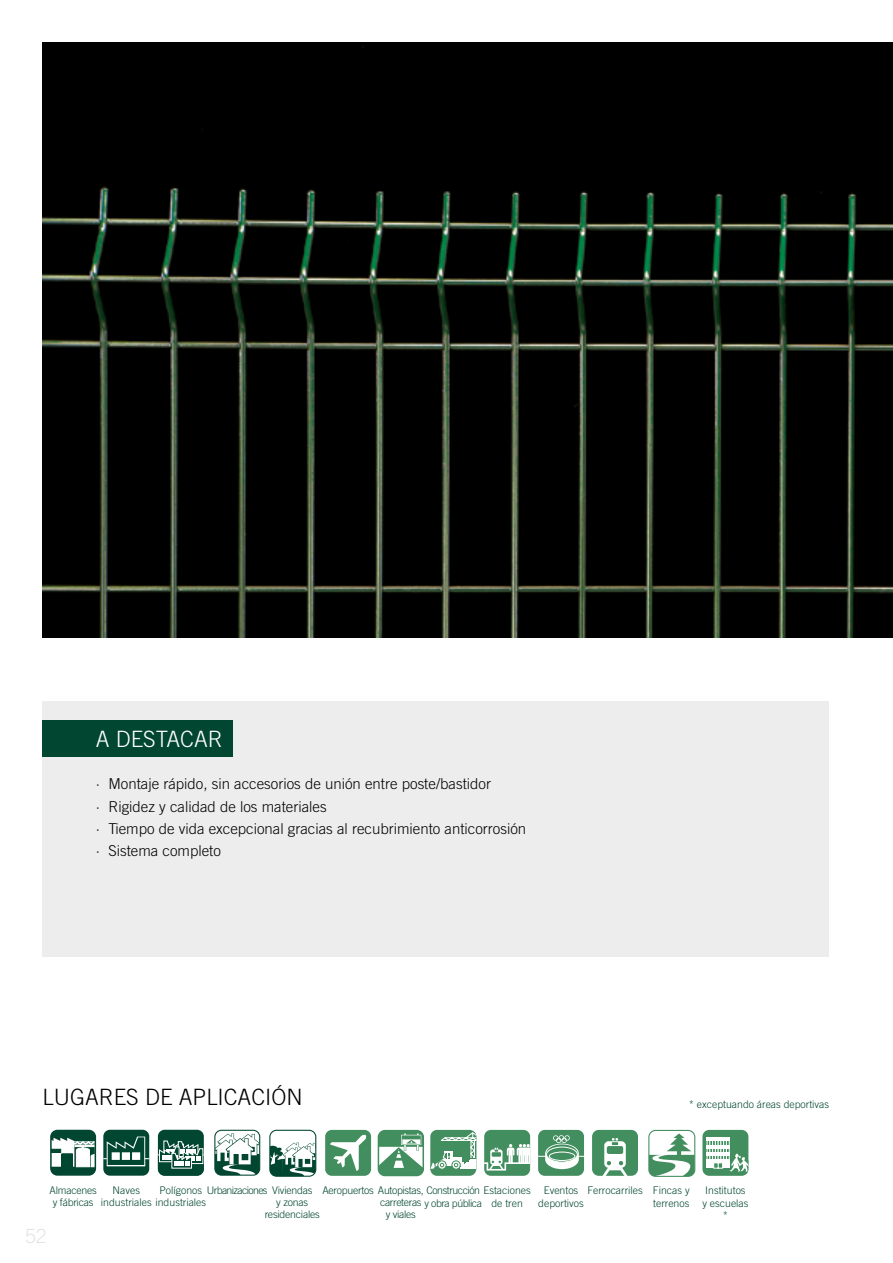
<style>
.page{position:relative;width:893px;height:1263px;background:#fff}
.page>*{position:absolute;margin:0;border:0;box-sizing:border-box;transform-origin:0 0}
.t1{font:300 22.5px "Trade Gothic";color:#000}
.t2{font:300 22.5px "Trade Gothic";color:#fff}
.t3{font:300 19.5px "Trade Gothic";color:#e3e3e3}
.t4{font:300 15px/22.2px "Trade Gothic";color:#000}
.t5{font:300 10.5px/12.6px "Trade Gothic";color:#004630;text-align:center}
.t6{font:300 10.5px "Trade Gothic";letter-spacing:-.03em;color:#004630}
.t7{font:300 10.5px/12.6px "Trade Gothic";letter-spacing:-.02em;color:#004630;text-align:center}
.t8{font:300 10.5px "Trade Gothic";letter-spacing:-.06em;color:#004630}
.t9{font:300 10.5px "Trade Gothic";letter-spacing:-.035em;color:#004630}
</style>
<div class="page">
<div style="left:43px;top:702px;width:786px;height:255px;background:#ededed"></div>
<div style="left:43px;top:720px;width:190px;height:36px;background:#004630"></div>
<img style="left:43px;top:43px;width:850px;height:595px">
<div style="left:103px;top:1130px;width:46px;height:46px;background:#004630;border-radius:7px"></div>
<svg style="left:103px;top:1136px;width:46px;height:30px"></svg>
<div style="left:158px;top:1130px;width:46px;height:46px;background:#004630;border-radius:7px"></div>
<svg style="left:158px;top:1140px;width:46px;height:36px"></svg>
<svg style="left:216px;top:1133px;width:44px;height:41px"></svg>
<div style="left:214px;top:1130px;width:46px;height:46px;border:1px solid #004630;border-radius:7px"></div>
<svg style="left:271px;top:1142px;width:45px;height:33px"></svg>
<div style="left:269px;top:1130px;width:47px;height:47px;border:1px solid #004630;border-radius:7px"></div>
<div style="left:51px;top:1130px;width:44px;height:45px;background:#004630;border-radius:7px"></div>
<svg style="left:53px;top:1138px;width:40px;height:29px"></svg>
<div style="left:62px;top:1153px;width:11px;height:17px;background:#004630"></div>
<div style="left:50px;top:1130px;width:46px;height:46px;border:2px solid #004630;border-radius:7px"></div>
<div style="left:325px;top:1130px;width:46px;height:46px;background:#438e5f;border-radius:7px"></div>
<svg style="left:330px;top:1135px;width:36px;height:36px"></svg>
<div style="left:378px;top:1131px;width:45px;height:44px;background:#438e5f;border-radius:7px"></div>
<svg style="left:378px;top:1133px;width:43px;height:35px"></svg>
<div style="left:378px;top:1130px;width:46px;height:46px;border:2px solid #438e5f;border-radius:7px"></div>
<div style="left:430px;top:1130px;width:46px;height:46px;background:#438e5f;border-radius:7px"></div>
<svg style="left:430px;top:1132px;width:47px;height:38px"></svg>
<div style="left:484px;top:1130px;width:46px;height:46px;background:#438e5f;border-radius:7px"></div>
<svg style="left:484px;top:1144px;width:46px;height:27px"></svg>
<div style="left:538px;top:1130px;width:46px;height:46px;background:#438e5f;border-radius:7px"></div>
<svg style="left:538px;top:1135px;width:46px;height:34px"></svg>
<div style="left:592px;top:1130px;width:46px;height:46px;background:#438e5f;border-radius:7px"></div>
<svg style="left:602px;top:1138px;width:26px;height:38px"></svg>
<svg style="left:650px;top:1133px;width:45px;height:42px"></svg>
<div style="left:648px;top:1130px;width:47px;height:47px;border:1px solid #438e5f;border-radius:7px"></div>
<div style="left:702px;top:1130px;width:46px;height:46px;background:#438e5f;border-radius:7px"></div>
<div style="left:707px;top:1138px;width:3px;height:30px;background:#438e5f;border:1px solid #fff"></div>
<svg style="left:712px;top:1141px;width:3px;height:18px"></svg>
<div style="left:715px;top:1138px;width:3px;height:30px;background:#438e5f;border:1px solid #fff"></div>
<div style="left:718px;top:1138px;width:3px;height:30px;background:#438e5f;border:1px solid #fff"></div>
<svg style="left:723px;top:1141px;width:3px;height:4px"></svg>
<div style="left:726px;top:1138px;width:3px;height:30px;background:#438e5f;border:1px solid #fff"></div>
<hr style="left:706px;top:1137px;width:24px;height:4px;background:#fff">
<hr style="left:706px;top:1145px;width:24px;height:3px;background:#fff">
<hr style="left:706px;top:1152px;width:24px;height:4px;background:#fff">
<div style="left:706px;top:1159px;width:24px;height:9px;background:#fff"></div>
<svg style="left:713px;top:1148px;width:35px;height:26px"></svg>
<h1 class="t2" style="left:96px;top:726px;width:129px">A DESTACAR</h1>
<p class="t4" style="left:96px;top:773px;width:432px">· Montaje rápido, sin accesorios de unión entre poste/bastidor<br>· Rigidez y calidad de los materiales<br>· Tiempo de vida excepcional gracias al recubrimiento anticorrosión · Sistema completo</p>
<h1 class="t1" style="left:43px;top:1083px;width:262px">LUGARES DE APLICACIÓN</h1>
<p class="t5" style="left:689px;top:1098px;width:142px">* exceptuando áreas deportivas</p>
<p class="t5" style="left:160px;top:1183px;width:44px">Polígonos</p>
<p class="t8" style="left:207px;top:1184px;width:107px">Urbanizaciones Viviendas</p>
<p class="t5" style="left:276px;top:1195px;width:33px">y zonas</p>
<p class="t7" style="left:265px;top:1207px;width:57px">residenciales</p>
<p class="t7" style="left:49px;top:1183px;width:49px">Almacenes y fábricas</p>
<p class="t6" style="left:322px;top:1184px;width:210px">Aeropuertos Autopistas, Construcción Estaciones</p>
<p class="t5" style="left:101px;top:1183px;width:107px;text-align:left;text-indent:12px">Naves<br>industriales industriales</p>
<p class="t9" style="left:380px;top:1196px;width:103px">carreteras y obra pública</p>
<p class="t5" style="left:386px;top:1208px;width:31px">y viales</p>
<p class="t5" style="left:491px;top:1196px;width:33px">de tren</p>
<h2 class="t3" style="left:25px;top:1224px;width:23px">52</h2>
<p class="t5" style="left:538px;top:1184px;width:47px">Eventos deportivos</p>
<p class="t5" style="left:587px;top:1184px;width:104px;text-align:right">Ferrocarriles Fincas y terrenos</p>
<p class="t5" style="left:702px;top:1184px;width:48px">Institutos y escuelas *</p>
</div>
